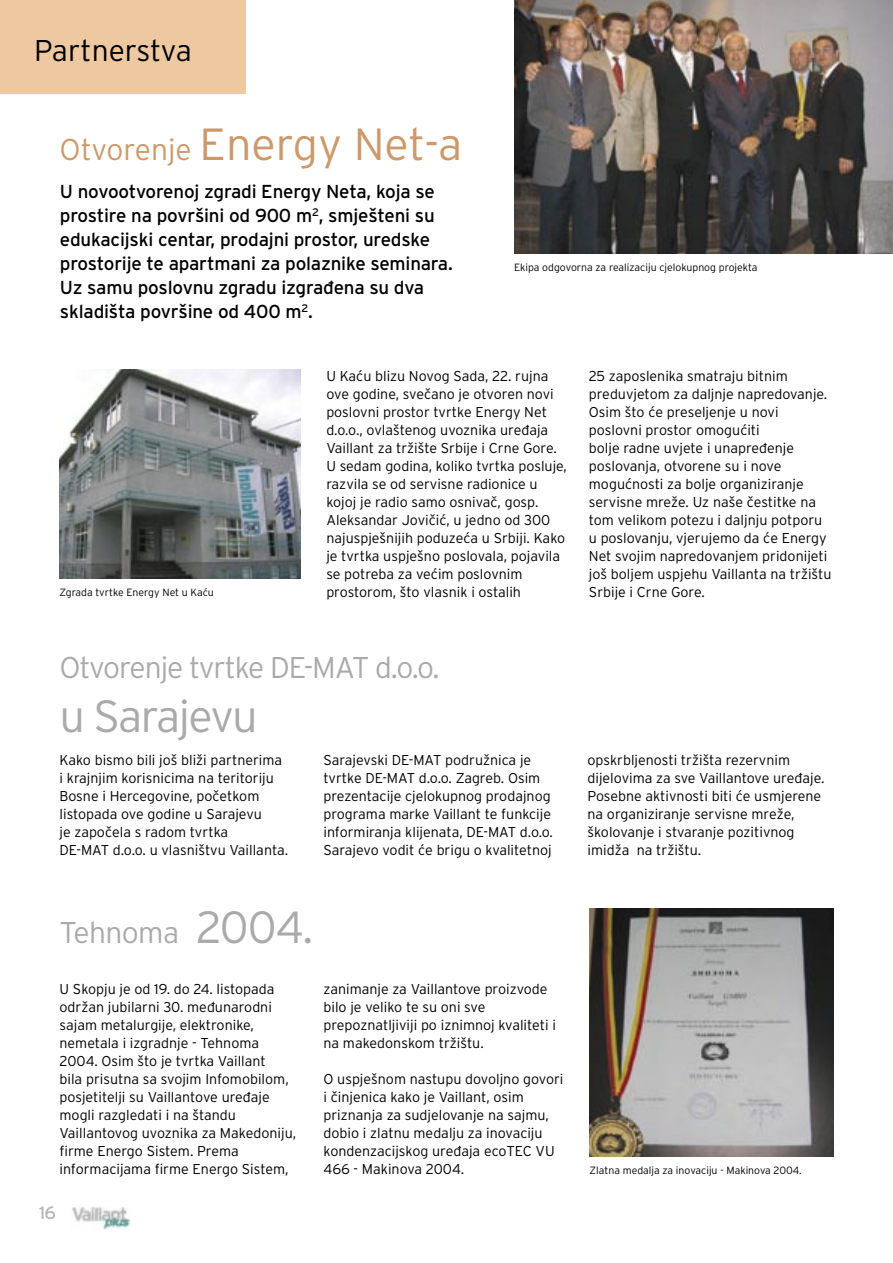
<style>
.page{position:relative;width:893px;height:1263px;background:#fff}
.page>*{position:absolute;margin:0;border:0;box-sizing:border-box;transform-origin:0 0}
.t1{font:300 45px "Interstate OT";color:#cb996c}
.t2{font:300 45px "Interstate OT";letter-spacing:-.035em;color:#aaa}
.t3{font:300 30px "Interstate OT";letter-spacing:-.035em;color:#aaa}
.t4{font:300 30px "Interstate OT";letter-spacing:-.005em;color:#000}
.t5{font:18.75px/24px "Interstate OT";letter-spacing:-.01em;color:#000}
.t6{font:18px "Interstate OT";color:#b6b6b6}
.t7{font:300 14.25px/18px "Interstate OT";color:#000}
.t8{font:300 10.5px "Interstate OT";color:#000}
.s1{font-size:30px}
.s2{font-size:45px}
</style>
<div class="page">
<div style="left:0;top:0;width:246px;height:94px;background:#edc8a1"></div>
<img style="left:72px;top:1206px;width:59px;height:23px">
<img style="left:514px;top:0;width:379px;height:254px">
<img style="left:60px;top:369px;width:241px;height:209px">
<img style="left:589px;top:909px;width:244px;height:248px">
<h2 class="t4" style="left:34px;top:34px;width:159px">Partnerstva</h2>
<h1 class="t1" style="left:60px;top:119px;width:404px"><span class="s1">Otvorenje</span> Energy Net-a</h1>
<p class="t5" style="left:60px;top:180px;width:394px">U novootvorenoj zgradi Energy Neta, koja se prostire na površini od 900 m<sup>2</sup>, smješteni su edukacijski centar, prodajni prostor, uredske prostorije te apartmani za polaznike seminara.<br>Uz samu poslovnu zgradu izgrađena su dva skladišta površine od 400 m<sup>2</sup>.</p>
<p class="t8" style="left:514px;top:262px;width:245px">Ekipa odgovorna za realizaciju cjelokupnog projekta</p>
<p class="t7" style="left:326px;top:366px;width:242px">U Kaću blizu Novog Sada, 22. rujna ove godine, svečano je otvoren novi poslovni prostor tvrtke Energy Net d.o.o., ovlaštenog uvoznika uređaja Vaillant za tržište Srbije i Crne Gore.<br>U sedam godina, koliko tvrtka posluje, razvila se od servisne radionice u kojoj je radio samo osnivač, gosp.<br>Aleksandar Jovičić, u jedno od 300 najuspješnijih poduzeća u Srbiji. Kako je tvrtka uspješno poslovala, pojavila se potreba za većim poslovnim prostorom, što vlasnik i ostalih</p>
<p class="t7" style="left:589px;top:366px;width:244px">25 zaposlenika smatraju bitnim preduvjetom za daljnje napredovanje.<br>Osim što će preseljenje u novi poslovni prostor omogućiti<br>bolje radne uvjete i unapređenje poslovanja, otvorene su i nove mogućnosti za bolje organiziranje servisne mreže. Uz naše čestitke na tom velikom potezu i daljnju potporu u poslovanju, vjerujemo da će Energy Net svojim napredovanjem pridonijeti još boljem uspjehu Vaillanta na tržištu</p>
<p class="t8" style="left:60px;top:587px;width:156px">Zgrada tvrtke Energy Net u Kaću</p>
<p class="t7" style="left:589px;top:582px;width:117px">Srbije i Crne Gore.</p>
<h2 class="t3" style="left:60px;top:650px;width:382px">Otvorenje tvrtke DE-MAT d.o.o.</h2>
<h1 class="t2" style="left:60px;top:691px;width:200px">u Sarajevu</h1>
<p class="t7" style="left:60px;top:751px;width:230px">Kako bismo bili još bliži partnerima i krajnjim korisnicima na teritoriju Bosne i Hercegovine, početkom listopada ove godine u Sarajevu<br>je započela s radom tvrtka<br>DE-MAT d.o.o. u vlasništvu Vaillanta.</p>
<p class="t7" style="left:323px;top:751px;width:231px">Sarajevski DE-MAT podružnica je tvrtke DE-MAT d.o.o. Zagreb. Osim prezentacije cjelokupnog prodajnog programa marke Vaillant te funkcije informiranja klijenata, DE-MAT d.o.o.<br>Sarajevo vodit će brigu o kvalitetnoj</p>
<p class="t7" style="left:587px;top:751px;width:238px">opskrbljenosti tržišta rezervnim dijelovima za sve Vaillantove uređaje.<br>Posebne aktivnosti biti će usmjerene na organiziranje servisne mreže, školovanje i stvaranje pozitivnog imidža na tržištu.</p>
<h2 class="t3" style="left:60px;top:916px;width:255px">Tehnoma <span class="s2">2004.</span></h2>
<p class="t7" style="left:60px;top:980px;width:238px">U Skopju je od 19. do 24. listopada održan jubilarni 30. međunarodni sajam metalurgije, elektronike, nemetala i izgradnje - Tehnoma 2004. Osim što je tvrtka Vaillant<br>bila prisutna sa svojim Infomobilom, posjetitelji su Vaillantove uređaje mogli razgledati i na štandu Vaillantovog uvoznika za Makedoniju, firme Energo Sistem. Prema informacijama firme Energo Sistem,</p>
<p class="t7" style="left:323px;top:980px;width:234px">zanimanje za Vaillantove proizvode bilo je veliko te su oni sve prepoznatljiviji po iznimnoj kvaliteti i na makedonskom tržištu.</p>
<p class="t7" style="left:323px;top:1070px;width:242px">O uspješnom nastupu dovoljno govori i činjenica kako je Vaillant, osim priznanja za sudjelovanje na sajmu, dobio i zlatnu medalju za inovaciju kondenzacijskog uređaja ecoTEC VU 466 - Makinova 2004.</p>
<p class="t6" style="left:39px;top:1203px;width:18px">16</p>
<p class="t8" style="left:590px;top:1164px;width:214px">Zlatna medalja za inovaciju - Makinova 2004.</p>
</div>
